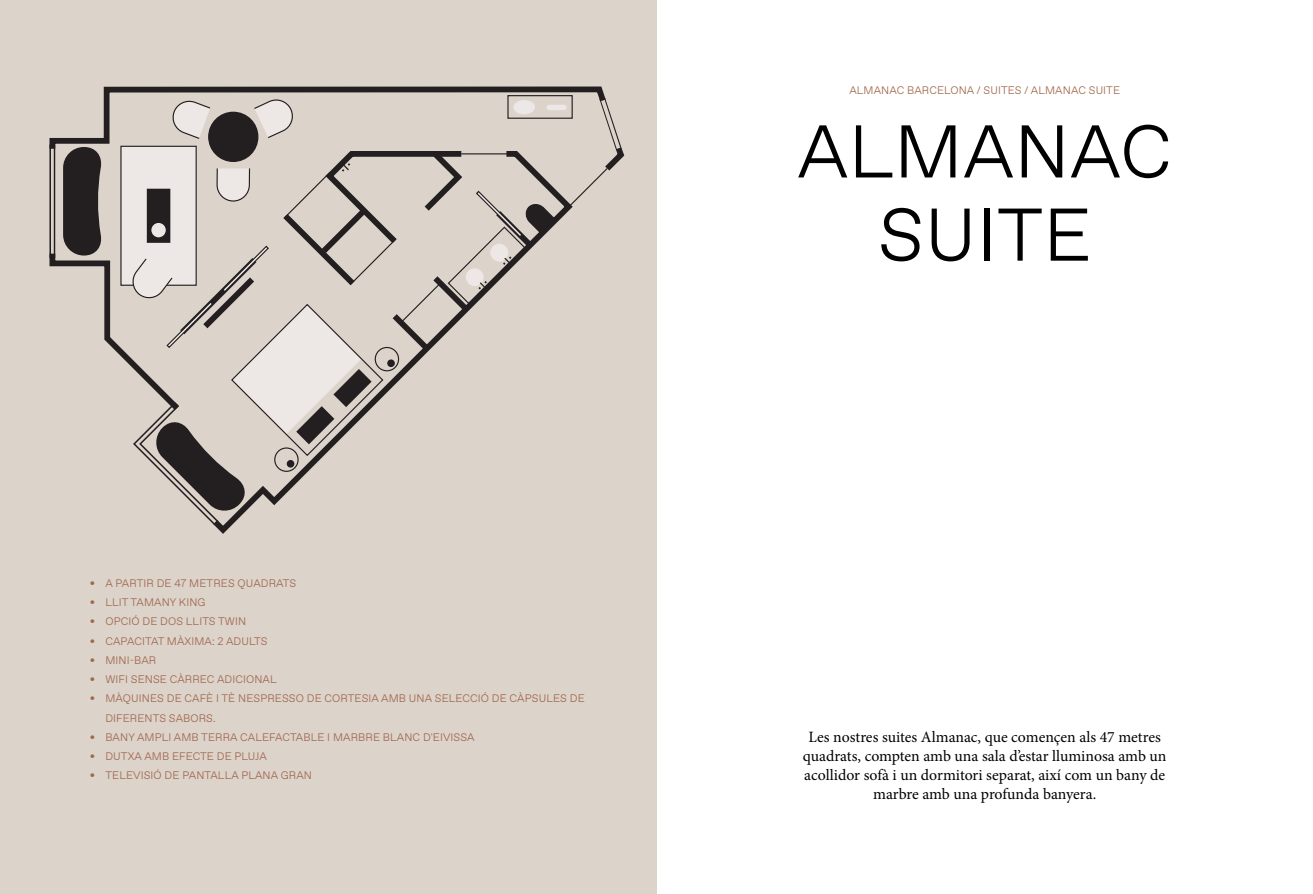
<style>
.page{position:relative;width:1313px;height:894px;background:#fff}
.page>*{position:absolute;margin:0;border:0;box-sizing:border-box;transform-origin:0 0}
.t1{font:300 74.38px/83.1px "Favorit Std";letter-spacing:.01em;color:#000;text-align:center}
.t2{font:15.75px/18.9px "Minion Pro";color:#000;text-align:center}
.t3{font:300 10.94px/19.2px "Favorit Std";letter-spacing:.01em;color:#a1664b}
</style>
<div class="page">
<div style="left:0;top:0;width:656px;height:893px;background:#dcd3cb"></div>
<svg style="left:49px;top:86px;width:576px;height:439px"></svg>
<div style="left:507px;top:95px;width:66px;height:24px;border:1px solid #231f20"></div>
<div style="left:513px;top:100px;width:22px;height:14px;background:#ece8e7;border-radius:50%"></div>
<div style="left:546px;top:105px;width:20px;height:5px;background:#ece8e7;border-radius:3px"></div>
<p class="t3" style="left:90px;top:573px;width:208px">• A PARTIR DE 47 METRES QUADRATS</p>
<p class="t3" style="left:90px;top:592px;width:117px">• LLIT TAMANY KING</p>
<p class="t3" style="left:90px;top:611px;width:158px">• OPCIÓ DE DOS LLITS TWIN</p>
<p class="t3" style="left:90px;top:630px;width:179px">• CAPACITAT MÀXIMA: 2 ADULTS</p>
<p class="t3" style="left:90px;top:650px;width:68px">• MINI-BAR</p>
<p class="t3" style="left:90px;top:669px;width:188px">• WIFI SENSE CÀRREC ADICIONAL</p>
<p class="t3" style="left:105px;top:688px;width:481px;text-indent:-16px">• MÀQUINES DE CAFÈ I TÈ NESPRESSO DE CORTESIA AMB UNA SELECCIÓ DE CÀPSULES DE<br>DIFERENTS SABORS.</p>
<p class="t3" style="left:90px;top:727px;width:386px">• BANY AMPLI AMB TERRA CALEFACTABLE I MARBRE BLANC D'EIVISSA</p>
<p class="t3" style="left:90px;top:746px;width:179px">• DUTXA AMB EFECTE DE PLUJA</p>
<p class="t3" style="left:90px;top:765px;width:224px">• TELEVISIÓ DE PANTALLA PLANA GRAN</p>
<p class="t3" style="left:849px;top:80px;width:272px">ALMANAC BARCELONA / SUITES / ALMANAC SUITE</p>
<h1 class="t1" style="left:797px;top:107px;width:376px">ALMANAC<br>SUITE</h1>
<h2 class="t2" style="left:803px;top:727px;width:365px">Les nostres suites Almanac, que començen als 47 metres quadrats, compten amb una sala d’estar lluminosa amb un acollidor sofà i un dormitori separat, així com un bany de marbre amb una profunda banyera.</h2>
</div>
